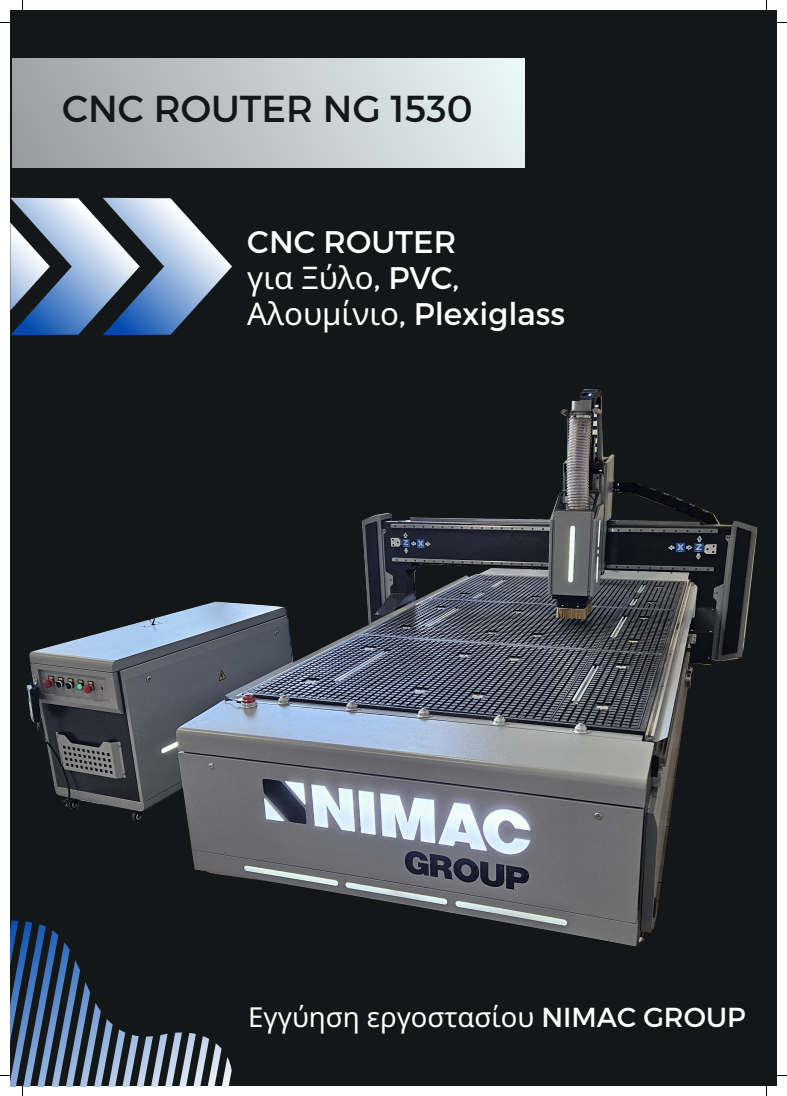
<style>
.page{position:relative;width:787px;height:1096px;background:#fff}
.page>*{position:absolute;margin:0;border:0;box-sizing:border-box;transform-origin:0 0}
.t1{font:37.5px "Montserrat";color:#131717}
.t2{font:31.25px/35.6px "Montserrat";color:#fff}
.t3{font:27.5px "Noto Sans";color:#fff}
.s1{font-family:"Noto Sans"}
.s2{font-family:"Montserrat"}
</style>
<div class="page">
<div style="left:10px;top:10px;width:767px;height:1076px;background:#131717"></div>
<svg style="left:10px;top:1008px;width:221px;height:78px"></svg>
<div style="left:12px;top:59px;width:512px;height:109px;background:linear-gradient(to right,#9c9ea0,#e7f3f4)"></div>
<svg style="left:10px;top:198px;width:222px;height:137px"></svg>
<img style="left:10px;top:389px;width:748px;height:619px">
<h1 class="t1" style="left:62px;top:84px;width:412px">CNC ROUTER NG 1530</h1>
<p class="t2" style="left:247px;top:223px;width:319px">CNC ROUTER<br><span class="s1">για Ξύλο</span>, PVC,<br><span class="s1">Αλουμίνιο</span>, Plexiglass</p>
<h2 class="t3" style="left:248px;top:997px;width:499px">Εγγύηση εργοστασίου <span class="s2">NIMAC GROUP</span></h2>
</div>
